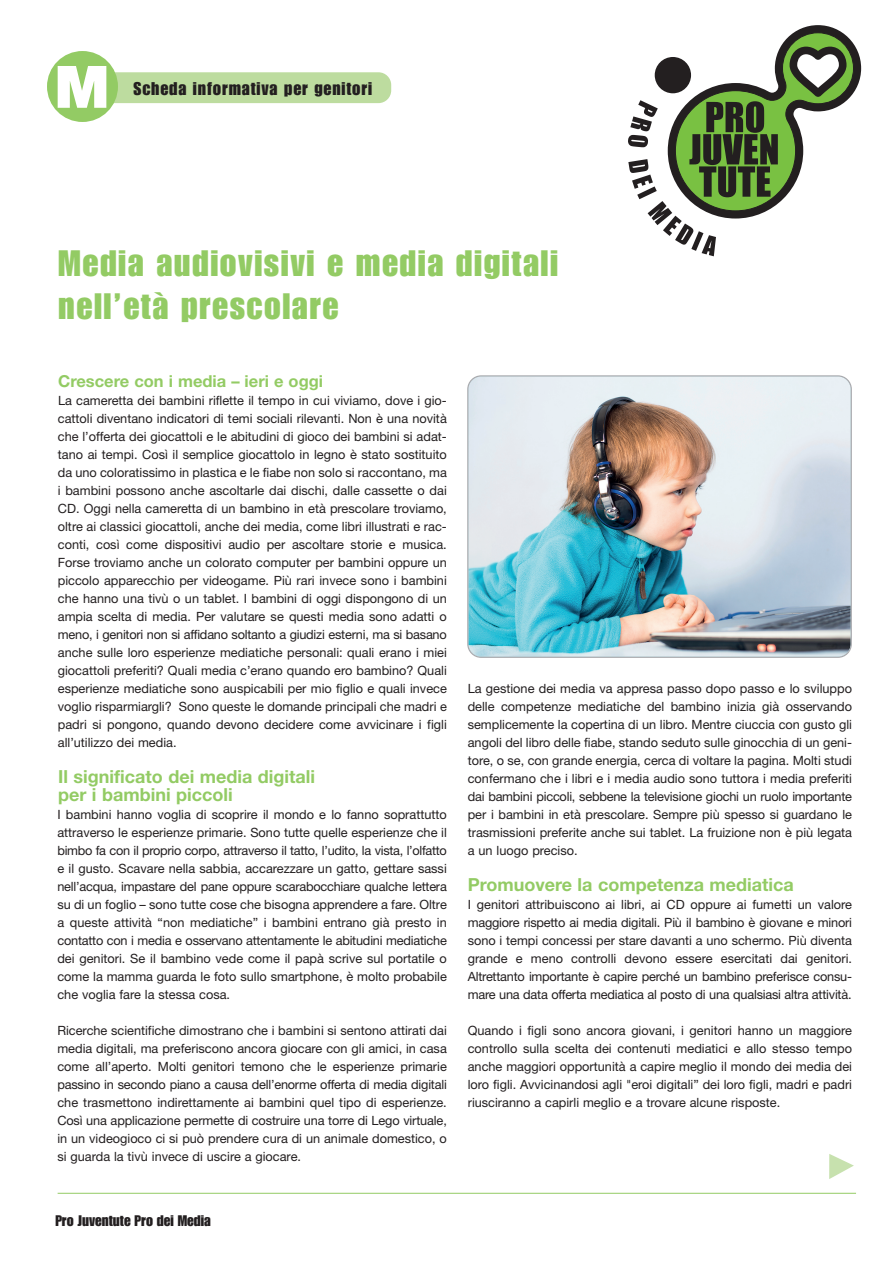
<style>
.page{position:relative;width:893px;height:1263px;background:#fff}
.page>*{position:absolute;margin:0;border:0;box-sizing:border-box;transform-origin:0 0}
.t1{font:900 58.5px "Helvetica Neue";color:#fff}
.t2{font:36px/43.2px "Impact";letter-spacing:.045em;color:#93cb64}
.t3{font:700 18px/18px "Helvetica Neue";color:#93cb64}
.t4{font:18px "Impact";letter-spacing:.05em;color:#231f20}
.t5{font:700 16.5px "Helvetica Neue";color:#93cb64}
.t6{font:15px "Impact";color:#231f20}
.t7{font:12.75px/18px "Helvetica Neue";color:#231f20;text-align:justify}
</style>
<div class="page">
<svg style="left:829px;top:1154px;width:25px;height:25px"></svg>
<hr style="left:58px;top:1193px;width:798px;height:1px;background:#93cb64">
<div style="left:51px;top:72px;width:340px;height:31px;background:#bddc9f;border-radius:13px"></div>
<div style="left:47px;top:51px;width:71px;height:71px;background:#93cb64;border-radius:50%"></div>
<svg style="left:628px;top:25px;width:233px;height:231px"></svg>
<img style="left:467px;top:375px;width:385px;height:283px">
<h1 class="t1" style="left:54px;top:66px;width:57px">M</h1>
<h3 class="t4" style="left:134px;top:83px;width:240px">Scheda informativa per genitori</h3>
<h2 class="t2" style="left:58px;top:243px;width:501px">Media audiovisivi e media digitali nell’età prescolare</h2>
<p class="t5" style="left:58px;top:375px;width:266px">Crescere con i media – ieri e oggi</p>
<p class="t7" style="left:58px;top:392px;width:390px">La cameretta dei bambini riflette il tempo in cui viviamo, dove i gio&shy;cattoli diventano indicatori di temi sociali rilevanti. Non è una novità che l’offerta dei giocattoli e le abitudini di gioco dei bambini si adat&shy;tano ai tempi. Così il semplice giocattolo in legno è stato sostituito da uno coloratissimo in plastica e le fiabe non solo si raccontano, ma i bambini possono anche ascoltarle dai dischi, dalle cassette o dai CD. Oggi nella cameretta di un bambino in età prescolare troviamo, oltre ai classici giocattoli, anche dei media, come libri illustrati e rac&shy;conti, così come dispositivi audio per ascoltare storie e musica.<br>Forse troviamo anche un colorato computer per bambini oppure un piccolo apparecchio per videogame. Più rari invece sono i bambini che hanno una tivù o un tablet. I bambini di oggi dispongono di un ampia scelta di media. Per valutare se questi media sono adatti o meno, i genitori non si affidano soltanto a giudizi esterni, ma si basano anche sulle loro esperienze mediatiche personali: quali erano i miei giocattoli preferiti? Quali media c’erano quando ero bambino? Quali esperienze mediatiche sono auspicabili per mio figlio e quali invece voglio risparmiargli? Sono queste le domande principali che madri e padri si pongono, quando devono decidere come avvicinare i figli all’utilizzo dei media.</p>
<h3 class="t3" style="left:58px;top:769px;width:258px">Il significato dei media digitali per i bambini piccoli</h3>
<p class="t7" style="left:57px;top:806px;width:391px">I bambini hanno voglia di scoprire il mondo e lo fanno soprattutto attraverso le esperienze primarie. Sono tutte quelle esperienze che il bimbo fa con il proprio corpo, attraverso il tatto, l’udito, la vista, l’olfatto e il gusto. Scavare nella sabbia, accarezzare un gatto, gettare sassi nell’acqua, impastare del pane oppure scarabocchiare qualche lettera su di un foglio – sono tutte cose che bisogna apprendere a fare. Oltre a queste attività “non mediatiche” i bambini entrano già presto in contatto con i media e osservano attentamente le abitudini mediatiche dei genitori. Se il bambino vede come il papà scrive sul portatile o come la mamma guarda le foto sullo smartphone, è molto probabile che voglia fare la stessa cosa.</p>
<p class="t7" style="left:57px;top:1022px;width:391px">Ricerche scientifiche dimostrano che i bambini si sentono attirati dai media digitali, ma preferiscono ancora giocare con gli amici, in casa come all’aperto. Molti genitori temono che le esperienze primarie passino in secondo piano a causa dell’enorme offerta di media digitali che trasmettono indirettamente ai bambini quel tipo di esperienze.<br>Così una applicazione permette di costruire una torre di Lego virtuale, in un videogioco ci si può prendere cura di un animale domestico, o si guarda la tivù invece di uscire a giocare.</p>
<p class="t6" style="left:55px;top:1216px;width:157px">Pro Juventute Pro dei Media</p>
<p class="t7" style="left:468px;top:681px;width:386px">La gestione dei media va appresa passo dopo passo e lo sviluppo delle competenze mediatiche del bambino inizia già osservando semplicemente la copertina di un libro. Mentre ciuccia con gusto gli angoli del libro delle fiabe, stando seduto sulle ginocchia di un geni&shy;tore, o se, con grande energia, cerca di voltare la pagina. Molti studi confermano che i libri e i media audio sono tuttora i media preferiti dai bambini piccoli, sebbene la televisione giochi un ruolo importante per i bambini in età prescolare. Sempre più spesso si guardano le trasmissioni preferite anche sui tablet. La fruizione non è più legata a un luogo preciso.</p>
<h3 class="t3" style="left:468px;top:877px;width:328px">Promuovere la competenza mediatica</h3>
<p class="t7" style="left:468px;top:897px;width:386px">I genitori attribuiscono ai libri, ai CD oppure ai fumetti un valore maggiore rispetto ai media digitali. Più il bambino è giovane e minori sono i tempi concessi per stare davanti a uno schermo. Più diventa grande e meno controlli devono essere esercitati dai genitori.<br>Altrettanto importante è capire perché un bambino preferisce consu&shy;mare una data offerta mediatica al posto di una qualsiasi altra attività.</p>
<p class="t7" style="left:468px;top:1023px;width:386px">Quando i figli sono ancora giovani, i genitori hanno un maggiore controllo sulla scelta dei contenuti mediatici e allo stesso tempo anche maggiori opportunità a capire meglio il mondo dei media dei loro figli. Avvicinandosi agli "eroi digitali” dei loro figli, madri e padri riusciranno a capirli meglio e a trovare alcune risposte.</p>
</div>
